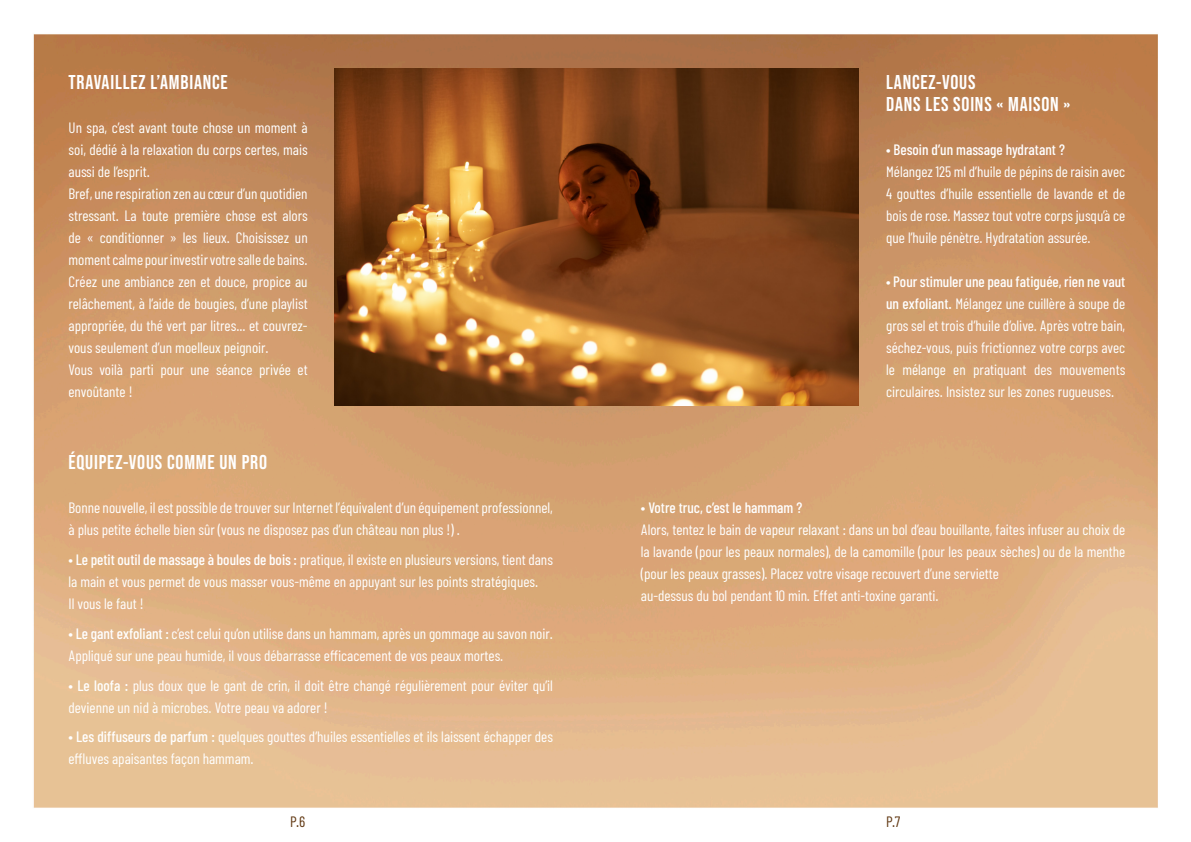
<style>
.page{position:relative;width:1191px;height:842px;background:#fff}
.page>*{position:absolute;margin:0;border:0;box-sizing:border-box;transform-origin:0 0}
.t1{font:700 20px "Bebas Neue Pro";letter-spacing:.04em;color:#fff}
.t2{font:15px/22px "Barlow Condensed";color:#fff}
.t3{font:500 15px "Barlow Condensed";color:#fff}
.t4{font:15px "Barlow Condensed";color:#613812}
.s1{font-weight:500}
</style>
<div class="page">
<img style="left:33px;top:34px;width:1125px;height:774px">
<img style="left:334px;top:69px;width:524px;height:336px">
<p class="t1" style="left:69px;top:70px;width:161px">TRAVAILLEZ L’AMBIANCE</p>
<p class="t2" style="left:69px;top:116px;width:241px;text-align:justify">Un spa, c’est avant toute chose un moment à soi, dédié à la relaxation du corps certes, mais aussi de l’esprit.</p>
<p class="t2" style="left:69px;top:182px;width:241px;text-align:justify">Bref, une respiration zen au cœur d’un quotidien stressant. La toute première chose est alors de « conditionner » les lieux. Choisissez un moment calme pour investir votre salle de bains.<br>Créez une ambiance zen et douce, propice au relâchement, à l’aide de bougies, d’une playlist appropriée, du thé vert par litres... et couvrez&shy;vous seulement d’un moelleux peignoir.</p>
<p class="t2" style="left:69px;top:358px;width:241px">Vous voilà parti pour une séance privée et envoûtante !</p>
<p class="t1" style="left:69px;top:451px;width:200px">ÉQUIPEZ-VOUS COMME UN PRO</p>
<p class="t2" style="left:69px;top:496px;width:486px">Bonne nouvelle, il est possible de trouver sur Internet l’équivalent d’un équipement professionnel, à plus petite échelle bien sûr (vous ne disposez pas d’un château non plus !) .</p>
<p class="t2" style="left:69px;top:548px;width:486px"><span class="s1">• Le petit outil de massage à boules de bois :</span> pratique, il existe en plusieurs versions, tient dans la main et vous permet de vous masser vous-même en appuyant sur les points stratégiques.</p>
<p class="t2" style="left:69px;top:592px;width:77px">Il vous le faut !</p>
<p class="t2" style="left:69px;top:622px;width:486px"><span class="s1">• Le gant exfoliant :</span> c’est celui qu’on utilise dans un hammam, après un gommage au savon noir.<br>Appliqué sur une peau humide, il vous débarrasse efficacement de vos peaux mortes.</p>
<p class="t2" style="left:69px;top:674px;width:486px"><span class="s1">• Le loofa :</span> plus doux que le gant de crin, il doit être changé régulièrement pour éviter qu’il devienne un nid à microbes. Votre peau va adorer !</p>
<p class="t2" style="left:69px;top:725px;width:486px"><span class="s1">• Les diffuseurs de parfum :</span> quelques gouttes d’huiles essentielles et ils laissent échapper des effluves apaisantes façon hammam.</p>
<p class="t1" style="left:886px;top:70px;width:91px">LANCEZ-VOUS</p>
<p class="t1" style="left:886px;top:92px;width:186px">DANS LES SOINS « MAISON »</p>
<p class="t3" style="left:886px;top:140px;width:180px">• Besoin d’un massage hydratant ?</p>
<p class="t2" style="left:886px;top:160px;width:241px;text-align:justify">Mélangez 125 ml d’huile de pépins de raisin avec 4 gouttes d’huile essentielle de lavande et de bois de rose. Massez tout votre corps jusqu’à ce que l’huile pénètre. Hydratation assurée.</p>
<p class="t2" style="left:886px;top:270px;width:241px;text-align:justify"><span class="s1">• Pour stimuler une peau fatiguée, rien ne vaut un exfoliant.</span> Mélangez une cuillère à soupe de gros sel et trois d’huile d’olive. Après votre bain, séchez-vous, puis frictionnez votre corps avec le mélange en pratiquant des mouvements circulaires. Insistez sur les zones rugueuses.</p>
<p class="t3" style="left:641px;top:498px;width:163px">• Votre truc, c’est le hammam ?</p>
<p class="t2" style="left:641px;top:518px;width:486px;text-align:justify">Alors, tentez le bain de vapeur relaxant : dans un bol d’eau bouillante, faites infuser au choix de la lavande (pour les peaux normales), de la camomille (pour les peaux sèches) ou de la menthe (pour les peaux grasses). Placez votre visage recouvert d’une serviette</p>
<p class="t2" style="left:641px;top:584px;width:299px">au-dessus du bol pendant 10 min. Effet anti-toxine garanti.</p>
<p class="t4" style="left:290px;top:812px;width:17px">P.6</p>
<p class="t4" style="left:886px;top:812px;width:16px">P.7</p>
</div>
